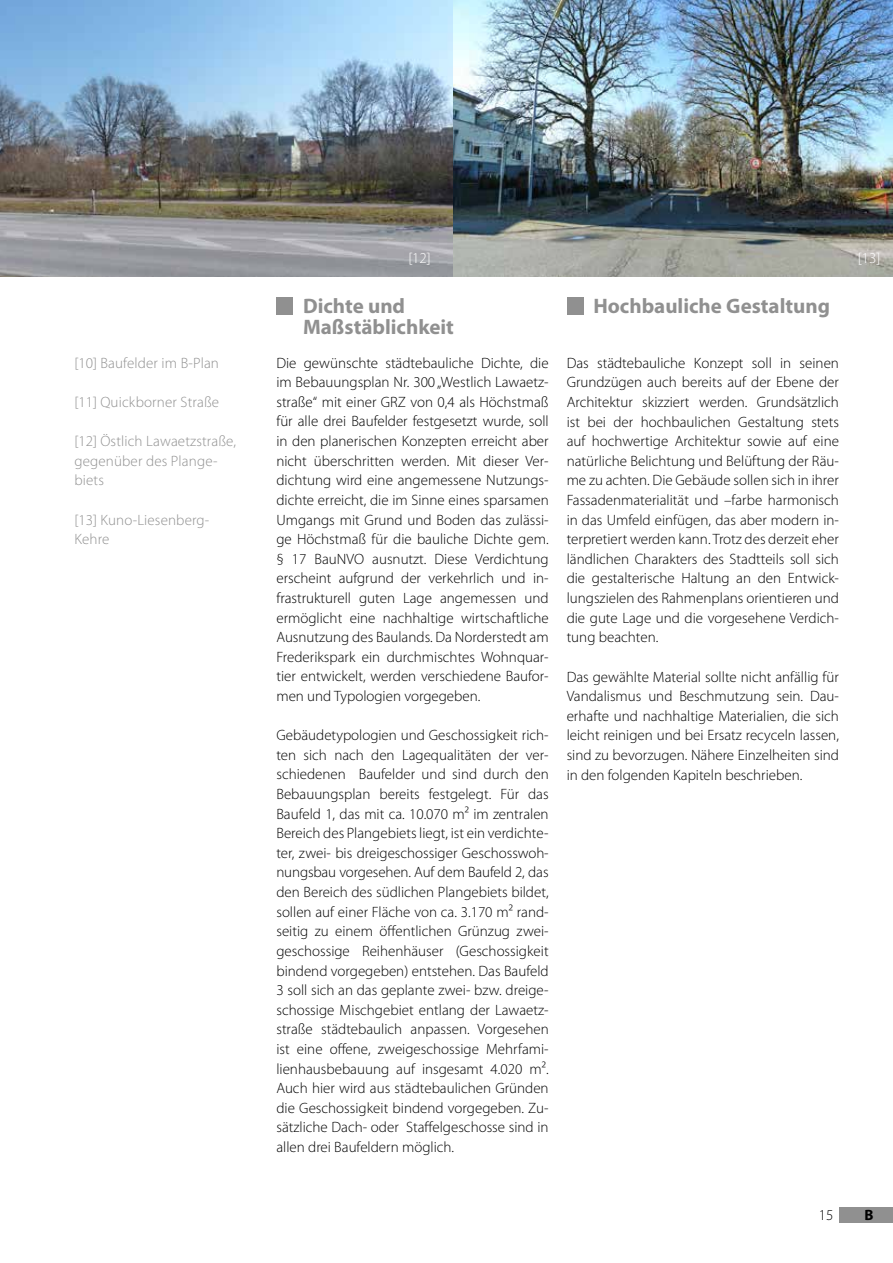
<style>
.page{position:relative;width:893px;height:1263px;background:#fff}
.page>*{position:absolute;margin:0;border:0;box-sizing:border-box;transform-origin:0 0}
.t1{font:700 21px "Myriad Pro";color:#909090}
.t2{font:300 15px/19.6px "Myriad Pro";color:#000;text-align:justify}
.t3{font:300 15px/19.6px "Myriad Pro";letter-spacing:.01em;color:#909090}
.t4{font:300 15px "Myriad Pro";color:#fff}
.t5{font:700 15px "Myriad Pro";color:#000}
</style>
<div class="page">
<div style="left:839px;top:1207px;width:54px;height:16px;background:#909090"></div>
<img style="left:1px;top:0;width:892px;height:276px">
<div style="left:567px;top:298px;width:17px;height:17px;background:#909090"></div>
<div style="left:276px;top:298px;width:17px;height:17px;background:#909090"></div>
<img style="left:0;top:0;width:1px;height:276px">
<p class="t3" style="left:74px;top:353px;width:146px">[10] Baufelder im B-Plan</p>
<p class="t3" style="left:74px;top:392px;width:146px">[11] Quickborner Straße</p>
<p class="t3" style="left:74px;top:431px;width:163px">[12] Östlich Lawaetzstraße, gegenüber des Plange&shy;biets</p>
<p class="t3" style="left:74px;top:510px;width:136px">[13] Kuno-Liesenberg-<br>Kehre</p>
<p class="t4" style="left:408px;top:249px;width:24px">[12]</p>
<p class="t4" style="left:858px;top:249px;width:24px">[13]</p>
<h1 class="t1" style="left:303px;top:293px;width:104px">Dichte und</h1>
<h1 class="t1" style="left:593px;top:293px;width:238px">Hochbauliche Gestaltung</h1>
<h1 class="t1" style="left:303px;top:314px;width:152px">Maßstäblichkeit</h1>
<p class="t2" style="left:276px;top:353px;width:274px">Die gewünschte städtebauliche Dichte, die im Bebauungsplan Nr. 300 „Westlich Lawaetz&shy;straße“ mit einer GRZ von 0,4 als Höchstmaß für alle drei Baufelder festgesetzt wurde, soll in den planerischen Konzepten erreicht aber nicht überschritten werden. Mit dieser Ver&shy;dichtung wird eine angemessene Nutzungs&shy;dichte erreicht, die im Sinne eines sparsamen Umgangs mit Grund und Boden das zulässi&shy;ge Höchstmaß für die bauliche Dichte gem. § 17 BauNVO ausnutzt. Diese Verdichtung erscheint aufgrund der verkehrlich und in&shy;frastrukturell guten Lage angemessen und ermöglicht eine nachhaltige wirtschaftliche Ausnutzung des Baulands. Da Norderstedt am Frederikspark ein durchmischtes Wohnquar&shy;tier entwickelt, werden verschiedene Baufor&shy;men und Typologien vorgegeben.</p>
<p class="t2" style="left:276px;top:725px;width:274px">Gebäudetypologien und Geschossigkeit rich&shy;ten sich nach den Lagequalitäten der ver&shy;schiedenen Baufelder und sind durch den Bebauungsplan bereits festgelegt. Für das Baufeld 1, das mit ca. 10.070 m² im zentralen Bereich des Plangebiets liegt, ist ein verdichte&shy;ter, zwei- bis dreigeschossiger Geschosswoh&shy;nungsbau vorgesehen. Auf dem Baufeld 2, das den Bereich des südlichen Plangebiets bildet, sollen auf einer Fläche von ca. 3.170 m² rand&shy;seitig zu einem öffentlichen Grünzug zwei&shy;geschossige Reihenhäuser (Geschossigkeit bindend vorgegeben) entstehen. Das Baufeld 3 soll sich an das geplante zwei- bzw. dreige&shy;schossige Mischgebiet entlang der Lawaetz&shy;straße städtebaulich anpassen. Vorgesehen ist eine offene, zweigeschossige Mehrfami&shy;lienhausbebauung auf insgesamt 4.020 m².<br>Auch hier wird aus städtebaulichen Gründen die Geschossigkeit bindend vorgegeben. Zu&shy;sätzliche Dach- oder Staffelgeschosse sind in allen drei Baufeldern möglich.</p>
<p class="t2" style="left:567px;top:353px;width:274px">Das städtebauliche Konzept soll in seinen Grundzügen auch bereits auf der Ebene der Architektur skizziert werden. Grundsätzlich ist bei der hochbaulichen Gestaltung stets auf hochwertige Architektur sowie auf eine natürliche Belichtung und Belüftung der Räu&shy;me zu achten. Die Gebäude sollen sich in ihrer Fassadenmaterialität und –farbe harmonisch in das Umfeld einfügen, das aber modern in&shy;terpretiert werden kann. Trotz des derzeit eher ländlichen Charakters des Stadtteils soll sich die gestalterische Haltung an den Entwick&shy;lungszielen des Rahmenplans orientieren und die gute Lage und die vorgesehene Verdich&shy;tung beachten.</p>
<p class="t2" style="left:567px;top:666px;width:274px">Das gewählte Material sollte nicht anfällig für Vandalismus und Beschmutzung sein. Dau&shy;erhafte und nachhaltige Materialien, die sich leicht reinigen und bei Ersatz recyceln lassen, sind zu bevorzugen. Nähere Einzelheiten sind in den folgenden Kapiteln beschrieben.</p>
<p class="t2" style="left:819px;top:1205px;width:16px">15</p>
<p class="t5" style="left:864px;top:1205px;width:11px">B</p>
</div>
